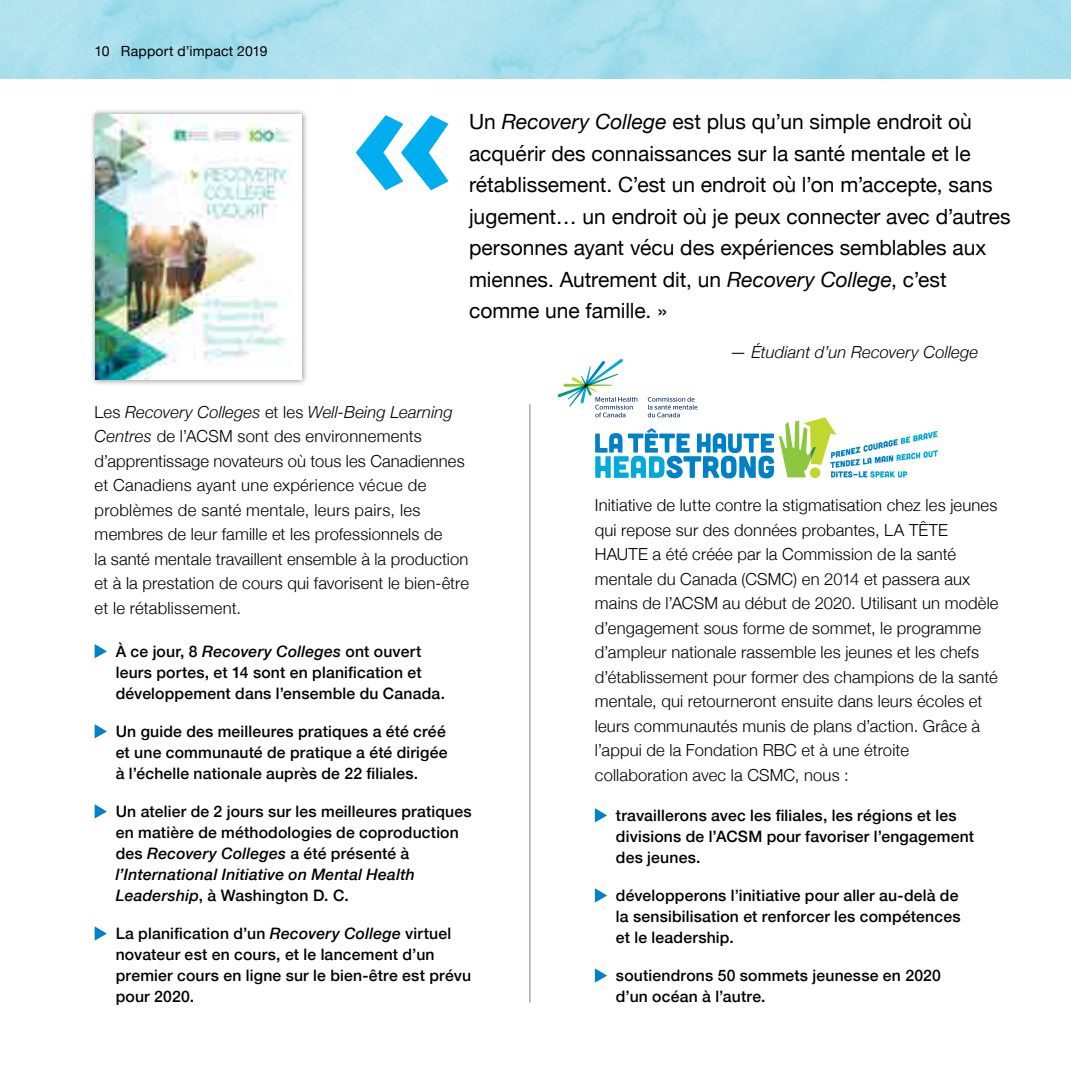
<style>
.page{position:relative;width:1071px;height:1071px;background:#fff}
.page>*{position:absolute;margin:0;border:0;box-sizing:border-box;transform-origin:0 0}
.t1{font:700 166.25px "Gotham";color:#00aeef}
.t2{font:21px/31.5px "Helvetica Neue";color:#000}
.t3{font:300 16.62px/24.5px "Helvetica Neue";letter-spacing:.01em;color:#000}
.t4{font:italic 300 16.62px "Helvetica Neue";letter-spacing:.01em;color:#000}
.t5{font:500 15.75px/21px "Helvetica Neue";letter-spacing:.01em;color:#000}
.t6{font:14px "Helvetica Neue";letter-spacing:.015em;color:#000}
.s1{font-style:italic}
</style>
<div class="page">
<svg style="left:595px;top:808px;width:12px;height:14px"></svg>
<svg style="left:595px;top:888px;width:12px;height:15px"></svg>
<svg style="left:595px;top:968px;width:12px;height:15px"></svg>
<svg style="left:558px;top:359px;width:380px;height:119px"></svg>
<svg style="left:95px;top:644px;width:12px;height:14px"></svg>
<svg style="left:95px;top:724px;width:12px;height:14px"></svg>
<svg style="left:95px;top:804px;width:12px;height:15px"></svg>
<svg style="left:95px;top:926px;width:12px;height:15px"></svg>
<hr style="left:529px;top:404px;width:1px;height:599px;background:#000">
<div style="left:91px;top:109px;width:217px;height:277px;background:#000;opacity:.5"></div>
<img style="left:96px;top:114px;width:206px;height:265px">
<p class="t6" style="left:94px;top:41px;width:175px">10 Rapport d’impact 2019</p>
<h1 class="t1" style="left:457px;top:277px;width:109px;rotate:-180deg">»</h1>
<p class="t2" style="left:469px;top:107px;width:543px">Un <span class="s1">Recovery College</span> est plus qu’un simple endroit où acquérir des connaissances sur la santé mentale et le rétablissement. C’est un endroit où l’on m’accepte, sans jugement… un endroit où je peux connecter avec d’autres personnes ayant vécu des expériences semblables aux miennes. Autrement dit, un <span class="s1">Recovery College</span>, c’est comme une famille. »</p>
<p class="t4" style="left:730px;top:339px;width:249px">— Étudiant d’un Recovery College</p>
<p class="t3" style="left:95px;top:398px;width:376px">Les <span class="s1">Recovery Colleges</span> et les <span class="s1">Well-Being Learning Centres</span> de l’ACSM sont des environnements d’apprentissage novateurs où tous les Canadiennes et Canadiens ayant une expérience vécue de problèmes de santé mentale, leurs pairs, les membres de leur famille et les professionnels de<br>la santé mentale travaillent ensemble à la production et à la prestation de cours qui favorisent le bien-être et le rétablissement.</p>
<p class="t5" style="left:116px;top:639px;width:331px">À ce jour, 8 <span class="s1">Recovery Colleges</span> ont ouvert leurs portes, et 14 sont en planification et développement dans l’ensemble du Canada.</p>
<p class="t5" style="left:116px;top:719px;width:334px">Un guide des meilleures pratiques a été créé et une communauté de pratique a été dirigée à l’échelle nationale auprès de 22 filiales.</p>
<p class="t5" style="left:116px;top:799px;width:358px">Un atelier de 2 jours sur les meilleures pratiques en matière de méthodologies de coproduction des <span class="s1">Recovery Colleges</span> a été présenté à <span class="s1">l’International Initiative on Mental Health Leadership</span>, à Washington D. C.</p>
<p class="t5" style="left:116px;top:922px;width:357px">La planification d’un <span class="s1">Recovery College</span> virtuel novateur est en cours, et le lancement d’un premier cours en ligne sur le bien-être est prévu pour 2020.</p>
<p class="t3" style="left:595px;top:492px;width:405px">Initiative de lutte contre la stigmatisation chez les jeunes qui repose sur des données probantes, LA TÊTE HAUTE a été créée par la Commission de la santé mentale du Canada (CSMC) en 2014 et passera aux mains de l’ACSM au début de 2020. Utilisant un modèle d’engagement sous forme de sommet, le programme d’ampleur nationale rassemble les jeunes et les chefs d’établissement pour former des champions de la santé mentale, qui retourneront ensuite dans leurs écoles et leurs communautés munis de plans d’action. Grâce à l’appui de la Fondation RBC et à une étroite collaboration avec la CSMC, nous :</p>
<p class="t5" style="left:616px;top:803px;width:360px">travaillerons avec les filiales, les régions et les divisions de l’ACSM pour favoriser l’engagement des jeunes.</p>
<p class="t5" style="left:616px;top:883px;width:346px">développerons l’initiative pour aller au-delà de la sensibilisation et renforcer les compétences et le leadership.</p>
<p class="t5" style="left:616px;top:964px;width:327px">soutiendrons 50 sommets jeunesse en 2020 d’un océan à l’autre.</p>
</div>
